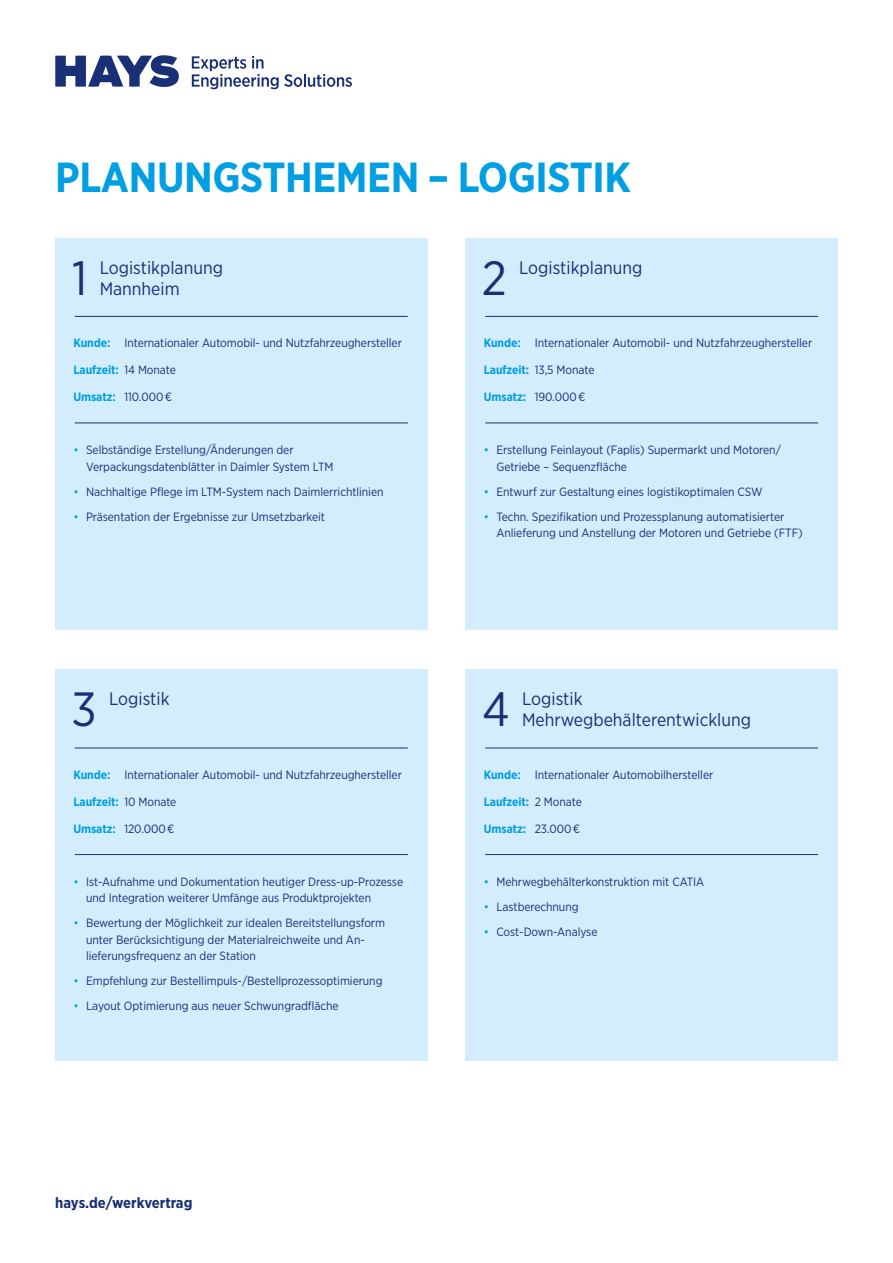
<style>
.page{position:relative;width:893px;height:1263px;background:#fff}
.page>*{position:absolute;margin:0;border:0;box-sizing:border-box;transform-origin:0 0}
.t1{font:48px "Gotham Narrow";color:#193076}
.t2{font:700 42px "Gotham Narrow";letter-spacing:-.01em;color:#009ee3}
.t3{font:18px/21px "Gotham Narrow";color:#193076}
.t4{font:700 15px "Gotham Narrow";color:#193076}
.t5{font:12px/16.5px "Gotham Narrow";letter-spacing:-.005em;color:#193076}
.t6{font:700 12px "Gotham Narrow";letter-spacing:-.005em;color:#009ee3}
.s1{font-weight:700;color:#009ee3}
.s2{font-weight:400;color:#193076}
.s3{color:#009ee3}
</style>
<div class="page">
<svg style="left:55px;top:55px;width:124px;height:32px"></svg>
<svg style="left:192px;top:56px;width:160px;height:33px"></svg>
<div style="left:55px;top:238px;width:372px;height:391px;background:#d4edfc"></div>
<hr style="left:75px;top:316px;width:332px;height:1px;background:#193076">
<hr style="left:75px;top:422px;width:332px;height:1px;background:#193076">
<div style="left:466px;top:238px;width:372px;height:391px;background:#d4edfc"></div>
<hr style="left:485px;top:316px;width:333px;height:1px;background:#193076">
<hr style="left:485px;top:422px;width:333px;height:1px;background:#193076">
<div style="left:55px;top:670px;width:372px;height:391px;background:#d4edfc"></div>
<hr style="left:75px;top:747px;width:332px;height:1px;background:#193076">
<hr style="left:75px;top:854px;width:332px;height:1px;background:#193076">
<div style="left:466px;top:670px;width:372px;height:391px;background:#d4edfc"></div>
<hr style="left:485px;top:747px;width:333px;height:1px;background:#193076">
<hr style="left:485px;top:854px;width:333px;height:1px;background:#193076">
<h2 class="t2" style="left:55px;top:152px;width:577px">PLANUNGSTHEMEN – LOGISTIK</h2>
<h1 class="t1" style="left:72px;top:249px;width:17px">1</h1>
<h3 class="t3" style="left:100px;top:257px;width:125px">Logistikplanung<br>Mannheim</h3>
<p class="t5" style="left:73px;top:334px;width:330px"><span class="s1">Kunde:</span> Internationaler Automobil- und Nutzfahrzeughersteller</p>
<p class="t6" style="left:73px;top:363px;width:104px">Laufzeit: <span class="s2">14 Monate</span></p>
<p class="t5" style="left:73px;top:389px;width:100px"><span class="s1">Umsatz:</span> 110.000€</p>
<p class="t5" style="left:86px;top:442px;width:249px;text-indent:-13px"><span class="s3">•</span> Selbständige Erstellung/Änderungen der<br>Verpackungsdatenblätter in Daimler System LTM</p>
<p class="t5" style="left:73px;top:483px;width:312px"><span class="s3">•</span> Nachhaltige Pflege im LTM-System nach Daimlerrichtlinien</p>
<p class="t5" style="left:73px;top:508px;width:253px"><span class="s3">•</span> Präsentation der Ergebnisse zur Umsetzbarkeit</p>
<h1 class="t1" style="left:72px;top:680px;width:27px">3</h1>
<h3 class="t3" style="left:109px;top:688px;width:62px">Logistik</h3>
<p class="t5" style="left:73px;top:766px;width:330px"><span class="s1">Kunde:</span> Internationaler Automobil- und Nutzfahrzeughersteller</p>
<p class="t6" style="left:73px;top:794px;width:105px">Laufzeit: <span class="s2">10 Monate</span></p>
<p class="t5" style="left:73px;top:820px;width:103px"><span class="s1">Umsatz:</span> 120.000€</p>
<p class="t5" style="left:86px;top:873px;width:319px;text-indent:-13px"><span class="s3">•</span> Ist-Aufnahme und Dokumentation heutiger Dress-up-Prozesse und Integration weiterer Umfänge aus Produktprojekten</p>
<p class="t5" style="left:86px;top:915px;width:300px;text-indent:-13px"><span class="s3">•</span> Bewertung der Möglichkeit zur idealen Bereitstellungsform unter Berücksichtigung der Materialreichweite und An&shy;lieferungsfrequenz an der Station</p>
<p class="t5" style="left:73px;top:973px;width:311px"><span class="s3">•</span> Empfehlung zur Bestellimpuls-/Bestellprozessoptimierung</p>
<p class="t5" style="left:73px;top:998px;width:267px"><span class="s3">•</span> Layout Optimierung aus neuer Schwungradfläche</p>
<p class="t4" style="left:55px;top:1193px;width:139px">hays.de/werkvertrag</p>
<h1 class="t1" style="left:482px;top:249px;width:26px">2</h1>
<h3 class="t3" style="left:519px;top:257px;width:125px">Logistikplanung</h3>
<p class="t5" style="left:484px;top:334px;width:330px"><span class="s1">Kunde:</span> Internationaler Automobil- und Nutzfahrzeughersteller</p>
<p class="t5" style="left:484px;top:361px;width:112px"><span class="s1">Laufzeit:</span> 13,5 Monate</p>
<p class="t5" style="left:484px;top:389px;width:103px"><span class="s1">Umsatz:</span> 190.000€</p>
<p class="t5" style="left:496px;top:442px;width:286px;text-indent:-13px"><span class="s3">•</span> Erstellung Feinlayout (Faplis) Supermarkt und Motoren/<br>Getriebe – Sequenzfläche</p>
<p class="t5" style="left:484px;top:483px;width:280px"><span class="s3">•</span> Entwurf zur Gestaltung eines logistikoptimalen CSW</p>
<p class="t5" style="left:496px;top:508px;width:308px;text-indent:-13px"><span class="s3">•</span> Techn. Spezifikation und Prozessplanung automatisierter<br>Anlieferung und Anstellung der Motoren und Getriebe (FTF)</p>
<h1 class="t1" style="left:482px;top:680px;width:29px">4</h1>
<h3 class="t3" style="left:522px;top:688px;width:230px">Logistik<br>Mehrwegbehälterentwicklung</h3>
<p class="t5" style="left:484px;top:766px;width:231px"><span class="s1">Kunde:</span> Internationaler Automobilhersteller</p>
<p class="t6" style="left:484px;top:794px;width:100px">Laufzeit: <span class="s2">2 Monate</span></p>
<p class="t6" style="left:484px;top:821px;width:98px">Umsatz: <span class="s2">23.000€</span></p>
<p class="t5" style="left:484px;top:873px;width:222px"><span class="s3">•</span> Mehrwegbehälterkonstruktion mit CATIA</p>
<p class="t5" style="left:484px;top:898px;width:96px"><span class="s3">•</span> Lastberechnung</p>
<p class="t5" style="left:484px;top:923px;width:115px"><span class="s3">•</span> Cost-Down-Analyse</p>
</div>
